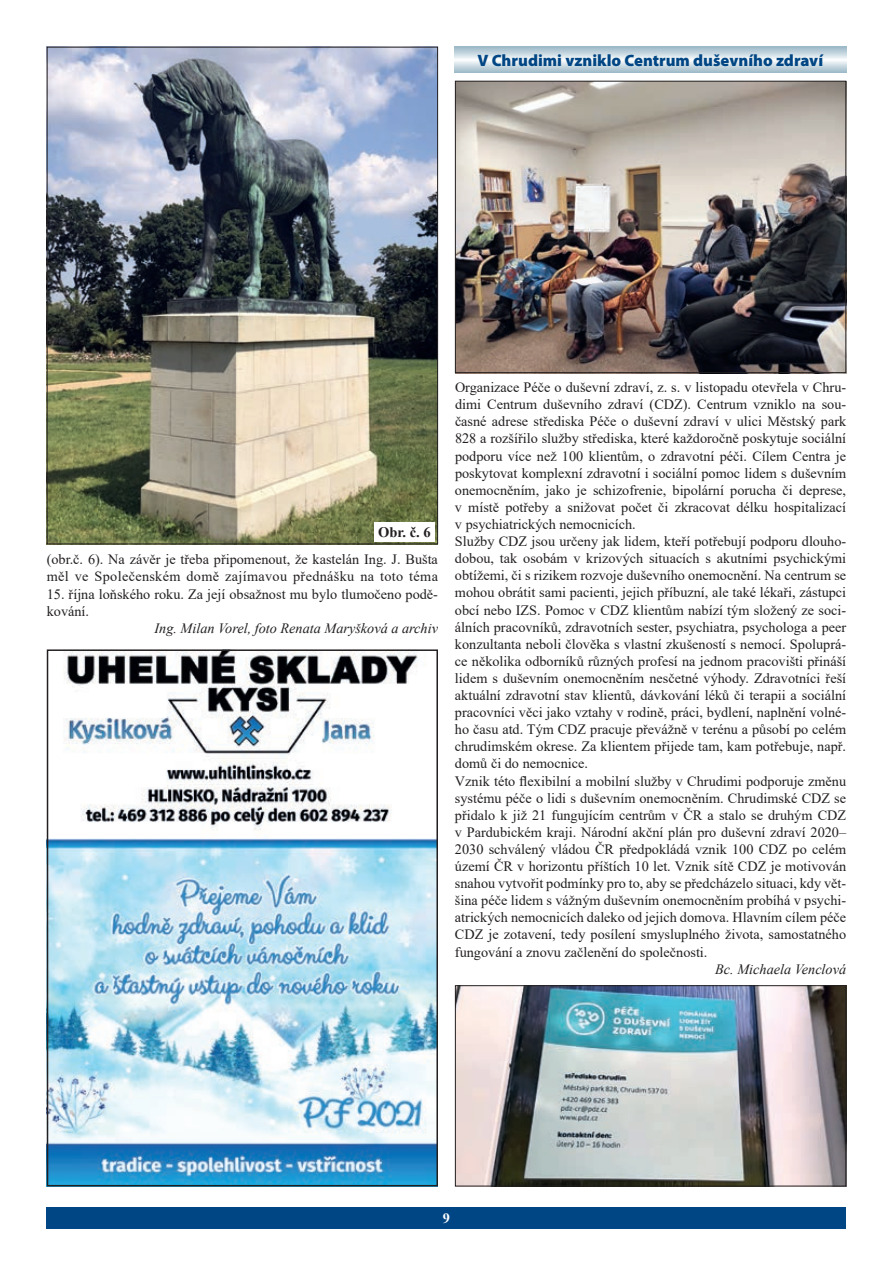
<style>
.page{position:relative;width:893px;height:1263px;background:#fff}
.page>*{position:absolute;margin:0;border:0;box-sizing:border-box;transform-origin:0 0}
.t1{font:900 16.5px "Myriad Pro";color:#004684}
.t2{font:700 14.55px "Times New Roman";color:#231f20}
.t3{font:14.25px/17.1px "Times New Roman";color:#231f20}
.t4{font:14.25px/17.4px "Times New Roman";letter-spacing:.025em;color:#231f20}
.t5{font:italic 14.25px "Times New Roman";color:#231f20}
.t6{font:700 14.25px "Times New Roman";color:#fff}
</style>
<div class="page">
<div style="left:47px;top:1208px;width:799px;height:21px;background:#004684"></div>
<img style="left:49px;top:49px;width:387px;height:493px">
<img style="left:457px;top:83px;width:387px;height:288px">
<div style="left:455px;top:81px;width:391px;height:292px;border:1px solid #231f20"></div>
<img style="left:457px;top:987px;width:387px;height:197px">
<div style="left:455px;top:985px;width:391px;height:201px;border:1px solid #231f20"></div>
<svg style="left:454px;top:47px;width:392px;height:25px"></svg>
<img style="left:50px;top:652px;width:385px;height:531px">
<div style="left:47px;top:649px;width:391px;height:537px;border:2px solid #231f20"></div>
<div style="left:374px;top:522px;width:61px;height:19px;background:#fff"></div>
<p class="t1" style="left:477px;top:49px;width:347px">V Chrudimi vzniklo Centrum duševního zdraví</p>
<p class="t2" style="left:378px;top:521px;width:54px">Obr. č. 6</p>
<p class="t4" style="left:47px;top:550px;width:393px">(obr.č. 6). Na závěr je třeba připomenout, že kastelán Ing. J. Bušta měl ve Společenském domě zajímavou přednášku na toto téma</p>
<p class="t3" style="left:47px;top:585px;width:393px">15. října loňského roku. Za její obsažnost mu bylo tlumočeno podě&shy;kování.</p>
<p class="t5" style="left:154px;top:619px;width:285px">Ing. Milan Vorel, foto Renata Maryšková a archiv</p>
<p class="t3" style="left:455px;top:378px;width:393px">Organizace Péče o duševní zdraví, z. s. v listopadu otevřela v Chru&shy;dimi Centrum duševního zdraví (CDZ). Centrum vzniklo na sou&shy;časné adrese střediska Péče o duševní zdraví v ulici Městský park 828 a rozšířilo služby střediska, které každoročně poskytuje sociální podporu více než 100 klientům, o zdravotní péči. Cílem Centra je poskytovat komplexní zdravotní i sociální pomoc lidem s duševním onemocněním, jako je schizofrenie, bipolární porucha či deprese, v místě potřeby a snižovat počet či zkracovat délku hospitalizací v psychiatrických nemocnicích.<br>Služby CDZ jsou určeny jak lidem, kteří potřebují podporu dlouho&shy;dobou, tak osobám v krizových situacích s akutními psychickými obtížemi, či s rizikem rozvoje duševního onemocnění. Na centrum se mohou obrátit sami pacienti, jejich příbuzní, ale také lékaři, zástupci obcí nebo IZS. Pomoc v CDZ klientům nabízí tým složený ze soci&shy;álních pracovníků, zdravotních sester, psychiatra, psychologa a peer konzultanta neboli člověka s vlastní zkušeností s nemocí. Spoluprá&shy;ce několika odborníků různých profesí na jednom pracovišti přináší lidem s duševním onemocněním nesčetné výhody. Zdravotníci řeší aktuální zdravotní stav klientů, dávkování léků či terapii a sociální pracovníci věci jako vztahy v rodině, práci, bydlení, naplnění volné&shy;ho času atd. Tým CDZ pracuje převážně v terénu a působí po celém chrudimském okrese. Za klientem přijede tam, kam potřebuje, např. domů či do nemocnice.<br>Vznik této flexibilní a mobilní služby v Chrudimi podporuje změnu systému péče o lidi s duševním onemocněním. Chrudimské CDZ se přidalo k již 21 fungujícím centrům v ČR a stalo se druhým CDZ v Pardubickém kraji. Národní akční plán pro duševní zdraví 2020– 2030 schválený vládou ČR předpokládá vznik 100 CDZ po celém území ČR v horizontu příštích 10 let. Vznik sítě CDZ je motivován snahou vytvořit podmínky pro to, aby se předcházelo situaci, kdy vět&shy;šina péče lidem s vážným duševním onemocněním probíhá v psychi&shy;atrických nemocnicích daleko od jejich domova. Hlavním cílem péče CDZ je zotavení, tedy posílení smysluplného života, samostatného fungování a znovu začlenění do společnosti.</p>
<p class="t5" style="left:715px;top:959px;width:132px">Bc. Michaela Venclová</p>
<p class="t6" style="left:443px;top:1208px;width:9px">9</p>
</div>
